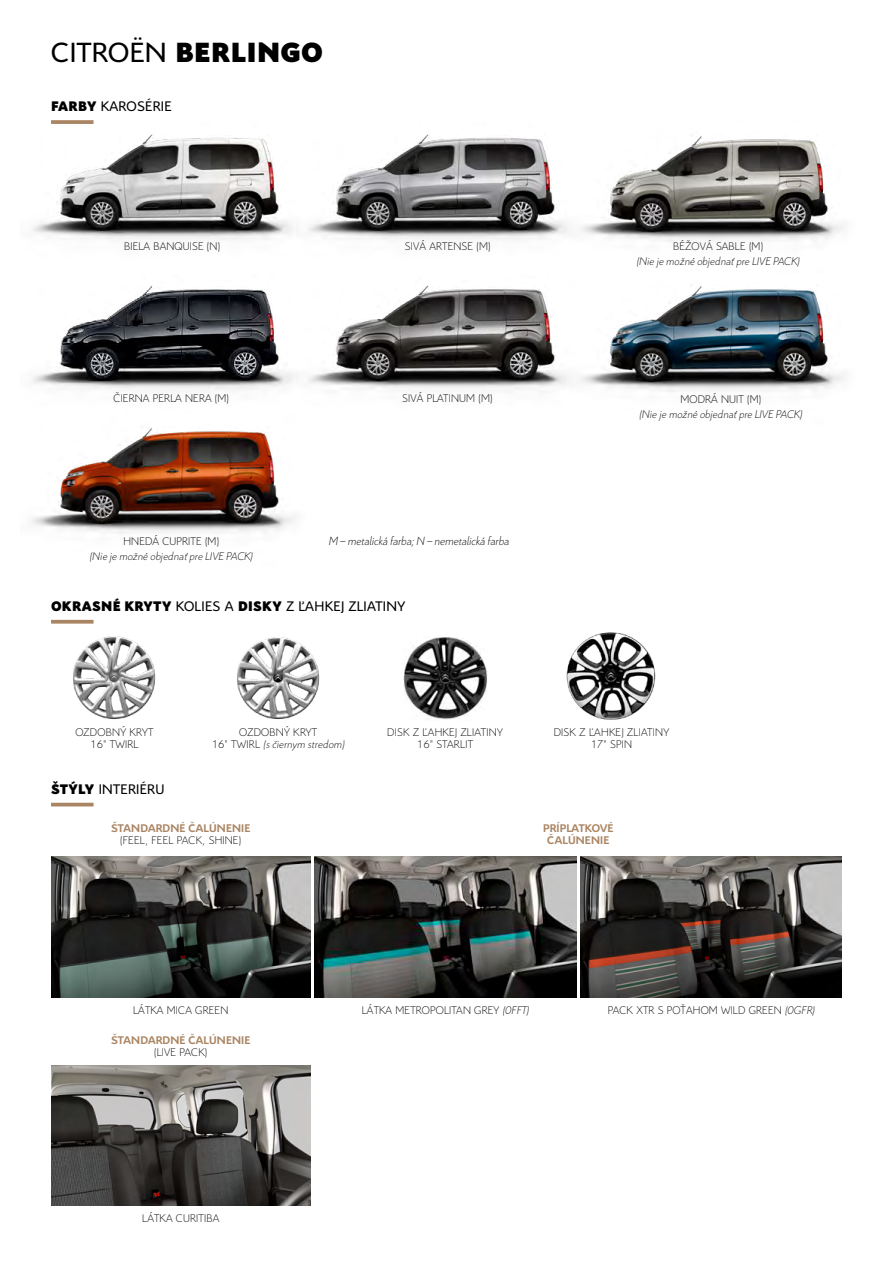
<style>
.page{position:relative;width:893px;height:1263px;background:#fff}
.page>*{position:absolute;margin:0;border:0;box-sizing:border-box;transform-origin:0 0}
.t1{font:900 30px "Citroen";letter-spacing:.01em;color:#000}
.t2{font:15px "Citroen";letter-spacing:.02em;color:#000}
.t3{font:italic 300 12.75px "Citroen";color:#000}
.t4{font:300 12px/12px "Citroen";letter-spacing:.015em;color:#000;text-align:center}
.t5{font:italic 300 12px "Citroen";letter-spacing:.015em;color:#000}
.t6{font:700 12px/12px "Citroen";letter-spacing:.015em;color:#aa8563;text-align:center}
.s1{font-weight:400}
.s2{font-weight:900}
.s3{font-style:italic}
</style>
<div class="page">
<svg style="left:51px;top:120px;width:43px;height:2px"></svg>
<svg style="left:51px;top:620px;width:43px;height:4px"></svg>
<hr style="left:51px;top:803px;width:43px;height:3px;background:#aa8563">
<img style="left:32px;top:122px;width:262px;height:268px">
<img style="left:296px;top:134px;width:274px;height:258px">
<img style="left:570px;top:136px;width:274px;height:106px">
<img style="left:31px;top:428px;width:264px;height:106px">
<img style="left:73px;top:636px;width:83px;height:84px">
<img style="left:237px;top:637px;width:83px;height:83px">
<img style="left:403px;top:637px;width:85px;height:83px">
<img style="left:566px;top:632px;width:90px;height:88px">
<img style="left:51px;top:857px;width:259px;height:140px">
<img style="left:51px;top:1065px;width:259px;height:140px">
<img style="left:315px;top:857px;width:261px;height:140px">
<img style="left:580px;top:857px;width:262px;height:140px">
<img style="left:570px;top:286px;width:274px;height:106px">
<h1 class="t1" style="left:51px;top:30px;width:274px"><span class="s1">CITROËN</span> BERLINGO</h1>
<p class="t2" style="left:51px;top:97px;width:122px"><span class="s2">FARBY</span> KAROSÉRIE</p>
<p class="t4" style="left:124px;top:240px;width:97px">BIELA BANQUISE (N)</p>
<p class="t4" style="left:405px;top:240px;width:87px">SIVÁ ARTENSE (M)</p>
<p class="t4" style="left:673px;top:240px;width:91px">BÉŽOVÁ SABLE (M)</p>
<p class="t5" style="left:637px;top:254px;width:165px">(Nie je možné objednať pre LIVE PACK)</p>
<p class="t4" style="left:114px;top:392px;width:117px">ČIERNA PERLA NERA (M)</p>
<p class="t4" style="left:402px;top:392px;width:92px">SIVÁ PLATINUM (M)</p>
<p class="t4" style="left:680px;top:393px;width:82px">MODRÁ NUIT (M)</p>
<p class="t5" style="left:639px;top:407px;width:165px">(Nie je možné objednať pre LIVE PACK)</p>
<p class="t4" style="left:123px;top:534px;width:97px">HNEDÁ CUPRITE (M)</p>
<p class="t5" style="left:90px;top:548px;width:165px">(Nie je možné objednať pre LIVE PACK)</p>
<p class="t3" style="left:329px;top:533px;width:182px">M – metalická farba; N – nemetalická farba</p>
<p class="t2" style="left:51px;top:596px;width:356px"><span class="s2">OKRASNÉ KRYTY</span> KOLIES A <span class="s2">DISKY</span> Z ĽAHKEJ ZLIATINY</p>
<p class="t4" style="left:75px;top:726px;width:80px">OZDOBNÝ KRYT<br>16" TWIRL</p>
<p class="t4" style="left:212px;top:726px;width:134px">OZDOBNÝ KRYT<br>16" TWIRL <span class="s3">(s čiernym stredom)</span></p>
<p class="t4" style="left:387px;top:726px;width:117px">DISK Z ĽAHKEJ ZLIATINY<br>16" STARLIT</p>
<p class="t2" style="left:51px;top:779px;width:115px"><span class="s2">ŠTÝLY</span> INTERIÉRU</p>
<p class="t6" style="left:111px;top:821px;width:141px">ŠTANDARDNÉ ČALÚNENIE</p>
<p class="t4" style="left:120px;top:833px;width:122px">(FEEL, FEEL PACK, SHINE)</p>
<p class="t4" style="left:554px;top:726px;width:117px">DISK Z ĽAHKEJ ZLIATINY<br>17" SPIN</p>
<p class="t6" style="left:543px;top:821px;width:72px">PRÍPLATKOVÉ<br>ČALÚNENIE</p>
<p class="t4" style="left:133px;top:1003px;width:97px">LÁTKA MICA GREEN</p>
<p class="t6" style="left:111px;top:1034px;width:141px">ŠTANDARDNÉ ČALÚNENIE</p>
<p class="t4" style="left:154px;top:1046px;width:55px">(LIVE PACK)</p>
<p class="t4" style="left:142px;top:1211px;width:79px">LÁTKA CURITIBA</p>
<p class="t4" style="left:362px;top:1003px;width:169px">LÁTKA METROPOLITAN GREY <span class="s3">(0FFT)</span></p>
<p class="t4" style="left:608px;top:1003px;width:208px">PACK XTR S POŤAHOM WILD GREEN <span class="s3">(0GFR)</span></p>
</div>
